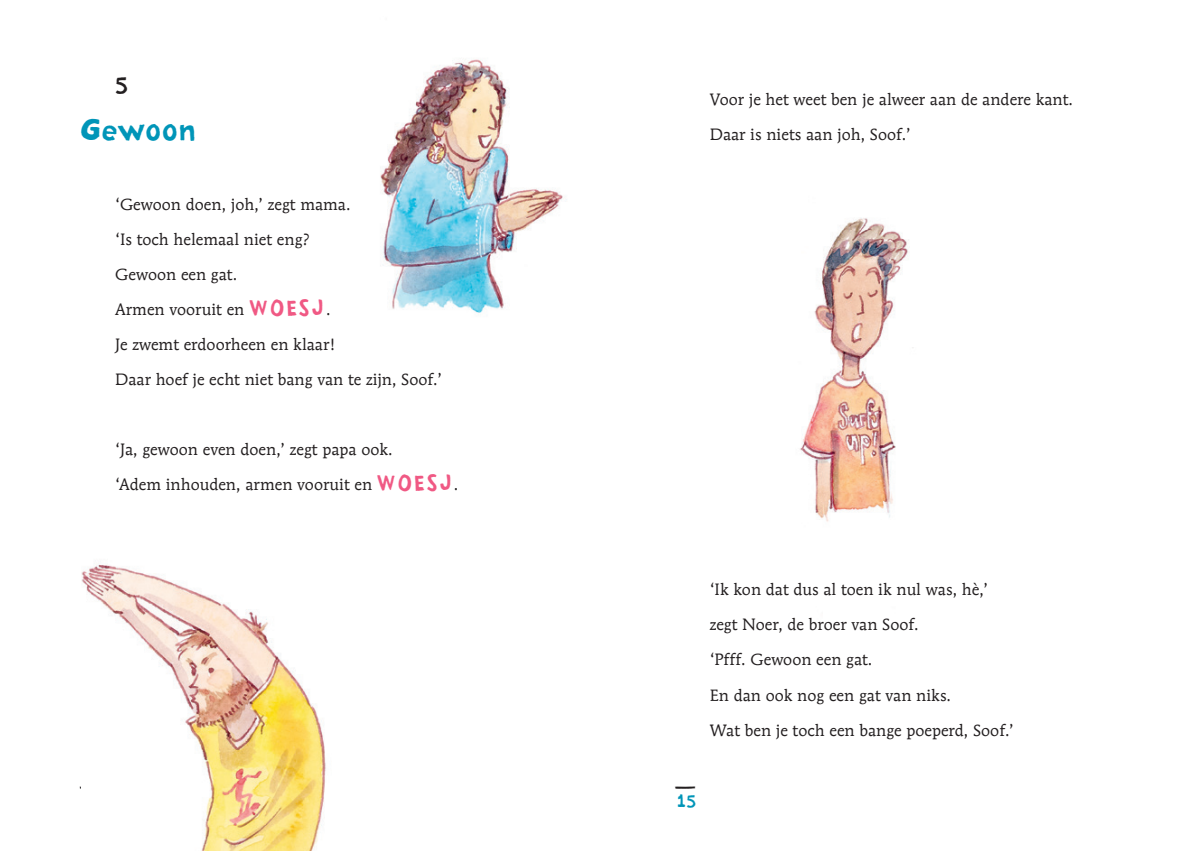
<style>
.page{position:relative;width:1191px;height:851px;background:#fff}
.page>*{position:absolute;margin:0;border:0;box-sizing:border-box;transform-origin:0 0}
.t1{font:37.5px "Handy Sans";color:#0095b8}
.t2{font:25px "Handy Sans";color:#231f20}
.t3{font:18.75px "Handy Sans";color:#0095b8}
.t4{font:18.75px "Handy Sans";color:#231f20;scale:2.02 1}
.t5{font:16.25px/35px "Mendoza Roman";color:#231f20}
.s1{font-family:"Handy Sans";font-size:23.75px;color:#f05984}
</style>
<div class="page">
<img style="left:800px;top:218px;width:113px;height:304px">
<img style="left:380px;top:59px;width:187px;height:254px">
<img style="left:81px;top:564px;width:245px;height:286px">
<h2 class="t2" style="left:115px;top:69px;width:15px">5</h2>
<h1 class="t1" style="left:80px;top:104px;width:118px">Gewoon</h1>
<p class="t5" style="left:115px;top:187px;width:328px">‘Gewoon doen, joh,’ zegt mama.<br>‘Is toch helemaal niet eng?<br>Gewoon een gat.<br>Armen vooruit en <span class="s1">WOESJ</span>.<br>Je zwemt erdoorheen en klaar!<br>Daar hoef je echt niet bang van te zijn, Soof.’</p>
<p class="t5" style="left:115px;top:432px;width:345px">‘Ja, gewoon even doen,’ zegt papa ook.<br>‘Adem inhouden, armen vooruit en <span class="s1">WOESJ</span>.</p>
<p class="t5" style="left:710px;top:82px;width:365px">Voor je het weet ben je alweer aan de andere kant.<br>Daar is niets aan joh, Soof.’</p>
<p class="t5" style="left:710px;top:572px;width:306px">‘Ik kon dat dus al toen ik nul was, hè,’ zegt Noer, de broer van Soof.<br>‘Pfff. Gewoon een gat.<br>En dan ook nog een gat van niks.<br>Wat ben je toch een bange poeperd, Soof.’</p>
<p class="t4" style="left:82px;top:766px;width:10px">_</p>
<p class="t4" style="left:677px;top:766px;width:10px">_</p>
<p class="t3" style="left:676px;top:789px;width:21px">15</p>
</div>
